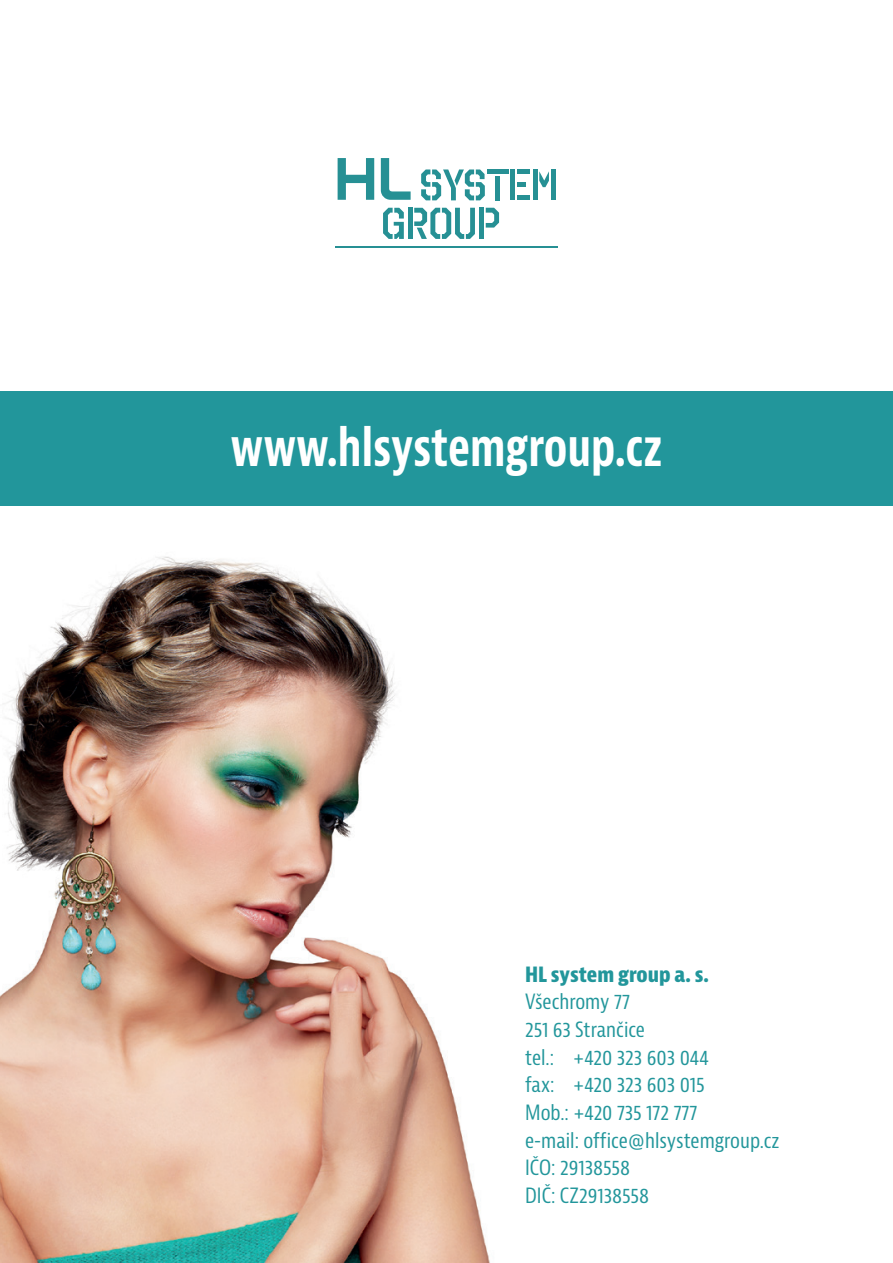
<style>
.page{position:relative;width:893px;height:1263px;background:#fff}
.page>*{position:absolute;margin:0;border:0;box-sizing:border-box;transform-origin:0 0}
.t1{font:700 condensed 51.9px "Bernina Sans";color:#fff;scale:.87 1}
.t2{font:condensed 20.55px/27.6px "Bernina Sans";color:#22969b}
.t3{font:700 condensed 20.55px "Bernina Sans";color:#22969b}
</style>
<div class="page">
<hr style="left:335px;top:247px;width:223px;height:1px;background:#269094">
<div style="left:479px;top:208px;width:5px;height:31px;background:#269094"></div>
<svg style="left:486px;top:208px;width:13px;height:20px"></svg>
<svg style="left:338px;top:158px;width:36px;height:42px"></svg>
<div style="left:495px;top:176px;width:5px;height:24px;background:#269094"></div>
<div style="left:487px;top:169px;width:21px;height:5px;background:#269094"></div>
<div style="left:517px;top:169px;width:12px;height:5px;background:#269094"></div>
<svg style="left:517px;top:182px;width:8px;height:4px"></svg>
<div style="left:510px;top:169px;width:5px;height:31px;background:#269094"></div>
<hr style="left:517px;top:196px;width:12px;height:4px;background:#269094">
<svg style="left:381px;top:158px;width:30px;height:42px"></svg>
<div style="left:408px;top:208px;width:5px;height:31px;background:#269094"></div>
<svg style="left:414px;top:208px;width:61px;height:31px"></svg>
<svg style="left:421px;top:169px;width:64px;height:31px"></svg>
<div style="left:533px;top:169px;width:5px;height:31px;background:#269094"></div>
<hr style="left:551px;top:169px;width:4px;height:31px;background:#269094">
<svg style="left:539px;top:171px;width:10px;height:16px"></svg>
<svg style="left:383px;top:208px;width:21px;height:31px"></svg>
<div style="left:0;top:391px;width:893px;height:115px;background:#22969b"></div>
<img style="left:0;top:556px;width:490px;height:707px">
<h1 class="t1" style="left:231px;top:415px;width:498px">www.hlsystemgroup.cz</h1>
<p class="t3" style="left:525px;top:962px;width:185px">HL system group a. s.</p>
<p class="t2" style="left:525px;top:989px;width:256px">Všechromy 77<br>251 63 Strančice<br>tel.: +420 323 603 044<br>fax: +420 323 603 015<br>Mob.: +420 735 172 777<br>e-mail: office@hlsystemgroup.cz<br>IČO: 29138558<br>DIČ: CZ29138558</p>
</div>
